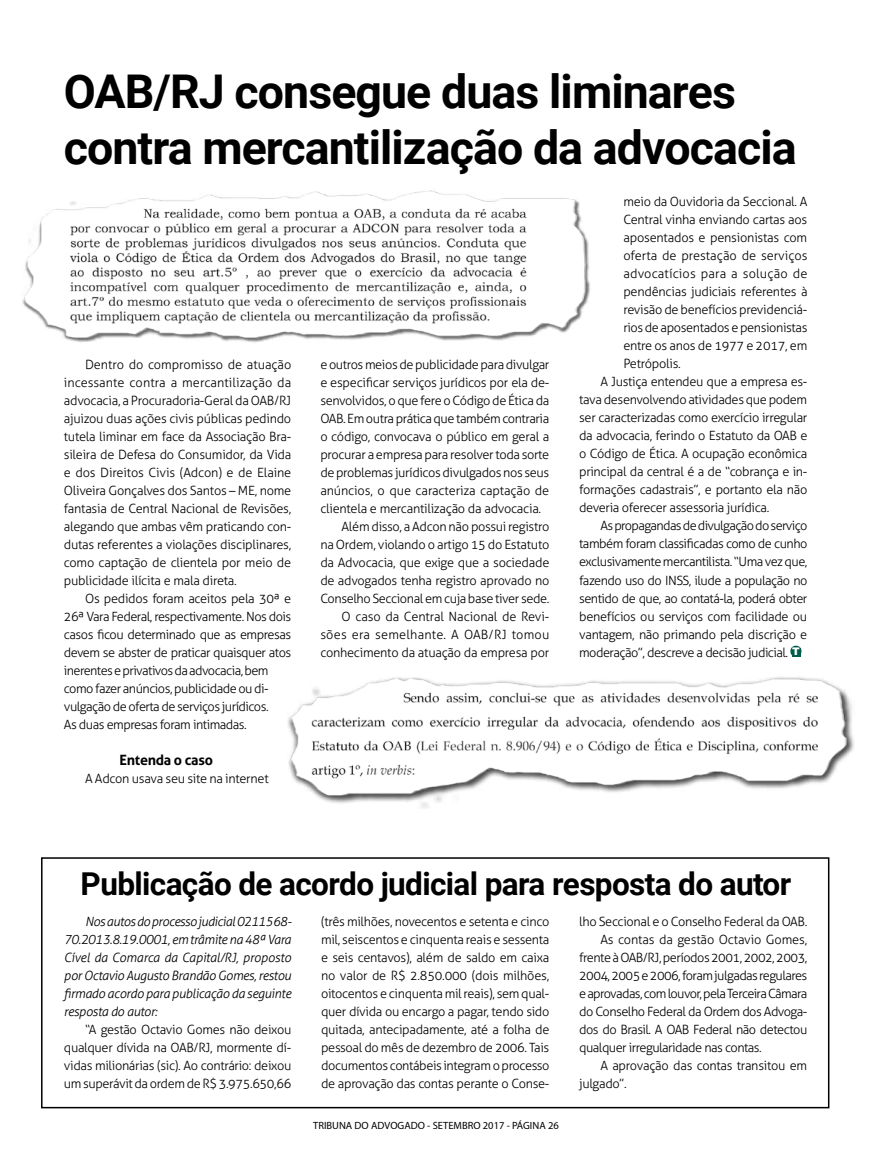
<style>
.page{position:relative;width:872px;height:1170px;background:#fff}
.page>*{position:absolute;margin:0;border:0;box-sizing:border-box;transform-origin:0 0}
.t1{font:700 46.5px/55.8px "Roboto";letter-spacing:-.02em;color:#000}
.t2{font:700 31.5px "Roboto";letter-spacing:-.02em;color:#000}
.t3{font:700 14.25px "Aller";letter-spacing:-.02em;color:#000}
.t4{font:300 12.75px/18px "Aller";letter-spacing:-.025em;color:#000;text-align:justify}
.t5{font:italic 300 12.75px/18px "Aller";letter-spacing:-.025em;color:#000;text-align:justify}
.t6{font:300 12.75px "Aller";letter-spacing:-.05em;color:#000}
.t7{font:300 12.75px "Aller";letter-spacing:-.045em;color:#000}
.t8{font:300 12.75px "Aller";letter-spacing:.015em;color:#000}
.t9{font:300 12.75px "Aller";color:#000}
.t10{font:300 12.75px "Aller";letter-spacing:.01em;color:#000}
.t11{font:10.5px "Myriad Pro";color:#000}
.s1{font-family:"Arial";font-weight:900;font-size:10.5px;color:#fff}
</style>
<div class="page">
<div style="left:41px;top:857px;width:788px;height:251px;border:2px solid #000"></div>
<svg style="left:790px;top:645px;width:11px;height:11px"></svg>
<div style="left:792px;top:647px;width:9px;height:9px;background:#005d4c"></div>
<img style="left:22px;top:190px;width:568px;height:152px">
<img style="left:287px;top:677px;width:567px;height:131px">
<h1 class="t1" style="left:64px;top:62px;width:734px">OAB/RJ consegue duas liminares contra mercantilização da advocacia</h1>
<p class="t4" style="left:64px;top:355px;width:229px;text-indent:21px">Dentro do compromisso de atuação incessante contra a mercantilização da advocacia, a Procuradoria-Geral da OAB/RJ ajuizou duas ações civis públicas pedindo tutela liminar em face da Associação Bra&shy;sileira de Defesa do Consumidor, da Vida e dos Direitos Civis (Adcon) e de Elaine Oliveira Gonçalves dos Santos – ME, nome fantasia de Central Nacional de Revisões, alegando que ambas vêm praticando con&shy;dutas referentes a violações disciplinares, como captação de clientela por meio de publicidade ilícita e mala direta.</p>
<p class="t4" style="left:64px;top:589px;width:229px;text-align:left;text-indent:21px">Os pedidos foram aceitos pela 30ª e 26ª Vara Federal, respectivamente. Nos dois casos ficou determinado que as empresas devem se abster de praticar quaisquer atos inerentes e privativos da advocacia, bem como fazer anúncios, publicidade ou di&shy;vulgação de oferta de serviços jurídicos.<br>As duas empresas foram intimadas.</p>
<p class="t3" style="left:119px;top:751px;width:95px">Entenda o caso</p>
<p class="t4" style="left:85px;top:769px;width:185px">A Adcon usava seu site na internet</p>
<p class="t4" style="left:320px;top:355px;width:231px">e outros meios de publicidade para divulgar</p>
<p class="t4" style="left:320px;top:373px;width:230px">e especificar serviços jurídicos por ela de-</p>
<p class="t4" style="left:320px;top:391px;width:230px">senvolvidos, o que fere o Código de Ética da</p>
<p class="t4" style="left:320px;top:409px;width:230px">OAB. Em outra prática que também contraria</p>
<p class="t4" style="left:320px;top:427px;width:230px">o código, convocava o público em geral a</p>
<p class="t4" style="left:320px;top:445px;width:230px">procurar a empresa para resolver toda sorte</p>
<p class="t4" style="left:320px;top:463px;width:230px">de problemas jurídicos divulgados nos seus</p>
<p class="t4" style="left:320px;top:481px;width:230px">anúncios, o que caracteriza captação de</p>
<p class="t4" style="left:320px;top:499px;width:222px">clientela e mercantilização da advocacia.</p>
<p class="t4" style="left:341px;top:517px;width:209px">Além disso, a Adcon não possui registro</p>
<p class="t4" style="left:320px;top:535px;width:230px">na Ordem, violando o artigo 15 do Estatuto</p>
<p class="t4" style="left:320px;top:553px;width:230px">da Advocacia, que exige que a sociedade</p>
<p class="t4" style="left:320px;top:571px;width:230px">de advogados tenha registro aprovado no</p>
<p class="t4" style="left:320px;top:589px;width:230px">Conselho Seccional em cuja base tiver sede.</p>
<p class="t4" style="left:341px;top:607px;width:209px">O caso da Central Nacional de Revi-</p>
<p class="t8" style="left:320px;top:627px;width:230px">sões era semelhante. A OAB/RJ tomou</p>
<p class="t4" style="left:320px;top:643px;width:230px">conhecimento da atuação da empresa por</p>
<p class="t4" style="left:623px;top:193px;width:185px">meio da Ouvidoria da Seccional. A</p>
<p class="t4" style="left:623px;top:211px;width:185px">Central vinha enviando cartas aos</p>
<p class="t4" style="left:623px;top:229px;width:185px">aposentados e pensionistas com</p>
<p class="t9" style="left:623px;top:248px;width:186px">oferta de prestação de serviços</p>
<p class="t10" style="left:623px;top:266px;width:185px">advocatícios para a solução de</p>
<p class="t4" style="left:623px;top:283px;width:186px">pendências judiciais referentes à</p>
<p class="t4" style="left:623px;top:301px;width:185px">revisão de benefícios previdenciá-</p>
<p class="t4" style="left:623px;top:319px;width:185px">rios de aposentados e pensionistas</p>
<p class="t4" style="left:623px;top:337px;width:185px">entre os anos de 1977 e 2017, em</p>
<p class="t4" style="left:623px;top:355px;width:59px">Petrópolis.</p>
<p class="t4" style="left:600px;top:373px;width:208px">A Justiça entendeu que a empresa es-</p>
<p class="t4" style="left:579px;top:391px;width:230px">tava desenvolvendo atividades que podem</p>
<p class="t4" style="left:579px;top:409px;width:230px">ser caracterizadas como exercício irregular</p>
<p class="t4" style="left:579px;top:427px;width:230px">da advocacia, ferindo o Estatuto da OAB e</p>
<p class="t4" style="left:579px;top:445px;width:230px">o Código de Ética. A ocupação econômica</p>
<p class="t4" style="left:579px;top:463px;width:230px">principal da central é a de “cobrança e in-</p>
<p class="t4" style="left:579px;top:481px;width:230px">formações cadastrais”, e portanto ela não</p>
<p class="t4" style="left:579px;top:499px;width:192px">deveria oferecer assessoria jurídica.</p>
<p class="t6" style="left:600px;top:518px;width:208px">As propagandas de divulgação do serviço</p>
<p class="t4" style="left:579px;top:535px;width:230px">também foram classificadas como de cunho</p>
<p class="t4" style="left:579px;top:553px;width:230px">exclusivamente mercantilista. “Uma vez que,</p>
<p class="t4" style="left:579px;top:571px;width:230px">fazendo uso do INSS, ilude a população no</p>
<p class="t4" style="left:579px;top:589px;width:230px">sentido de que, ao contatá-la, poderá obter</p>
<p class="t4" style="left:579px;top:607px;width:230px">benefícios ou serviços com facilidade ou</p>
<p class="t4" style="left:579px;top:625px;width:230px">vantagem, não primando pela discrição e</p>
<p class="t4" style="left:579px;top:643px;width:222px">moderação”, descreve a decisão judicial. <span class="s1">T</span></p>
<h2 class="t2" style="left:81px;top:862px;width:712px">Publicação de acordo judicial para resposta do autor</h2>
<p class="t5" style="left:64px;top:912px;width:229px;text-indent:21px">Nos autos do processo judicial 0211568- 70.2013.8.19.0001, em trâmite na 48ª Vara Cível da Comarca da Capital/RJ, proposto por Octavio Augusto Brandão Gomes, restou firmado acordo para publicação da seguinte resposta do autor:</p>
<p class="t4" style="left:64px;top:1020px;width:229px;text-indent:21px">“A gestão Octavio Gomes não deixou qualquer dívida na OAB/RJ, mormente dí&shy;vidas milionárias (sic). Ao contrário: deixou um superávit da ordem de R$ 3.975.650,66</p>
<p class="t4" style="left:321px;top:912px;width:230px">(três milhões, novecentos e setenta e cinco mil, seiscentos e cinquenta reais e sessenta e seis centavos), além de saldo em caixa no valor de R$ 2.850.000 (dois milhões, oitocentos e cinquenta mil reais), sem qual&shy;quer dívida ou encargo a pagar, tendo sido quitada, antecipadamente, até a folha de pessoal do mês de dezembro de 2006. Tais documentos contábeis integram o processo de aprovação das contas perante o Conse-</p>
<p class="t4" style="left:579px;top:912px;width:230px">lho Seccional e o Conselho Federal da OAB.</p>
<p class="t4" style="left:600px;top:930px;width:208px">As contas da gestão Octavio Gomes,</p>
<p class="t4" style="left:579px;top:948px;width:230px">frente à OAB/RJ, períodos 2001, 2002, 2003,</p>
<p class="t7" style="left:579px;top:967px;width:230px">2004, 2005 e 2006, foram julgadas regulares</p>
<p class="t6" style="left:579px;top:985px;width:230px">e aprovadas, com louvor, pela Terceira Câmara</p>
<p class="t4" style="left:579px;top:1002px;width:230px">do Conselho Federal da Ordem dos Advoga-</p>
<p class="t4" style="left:579px;top:1020px;width:230px">dos do Brasil. A OAB Federal não detectou</p>
<p class="t4" style="left:579px;top:1038px;width:184px">qualquer irregularidade nas contas.</p>
<p class="t4" style="left:600px;top:1056px;width:208px">A aprovação das contas transitou em</p>
<p class="t4" style="left:579px;top:1074px;width:49px">julgado”.</p>
<p class="t11" style="left:313px;top:1118px;width:247px">TRIBUNA DO ADVOGADO - SETEMBRO 2017 - PÁGINA 26</p>
</div>
